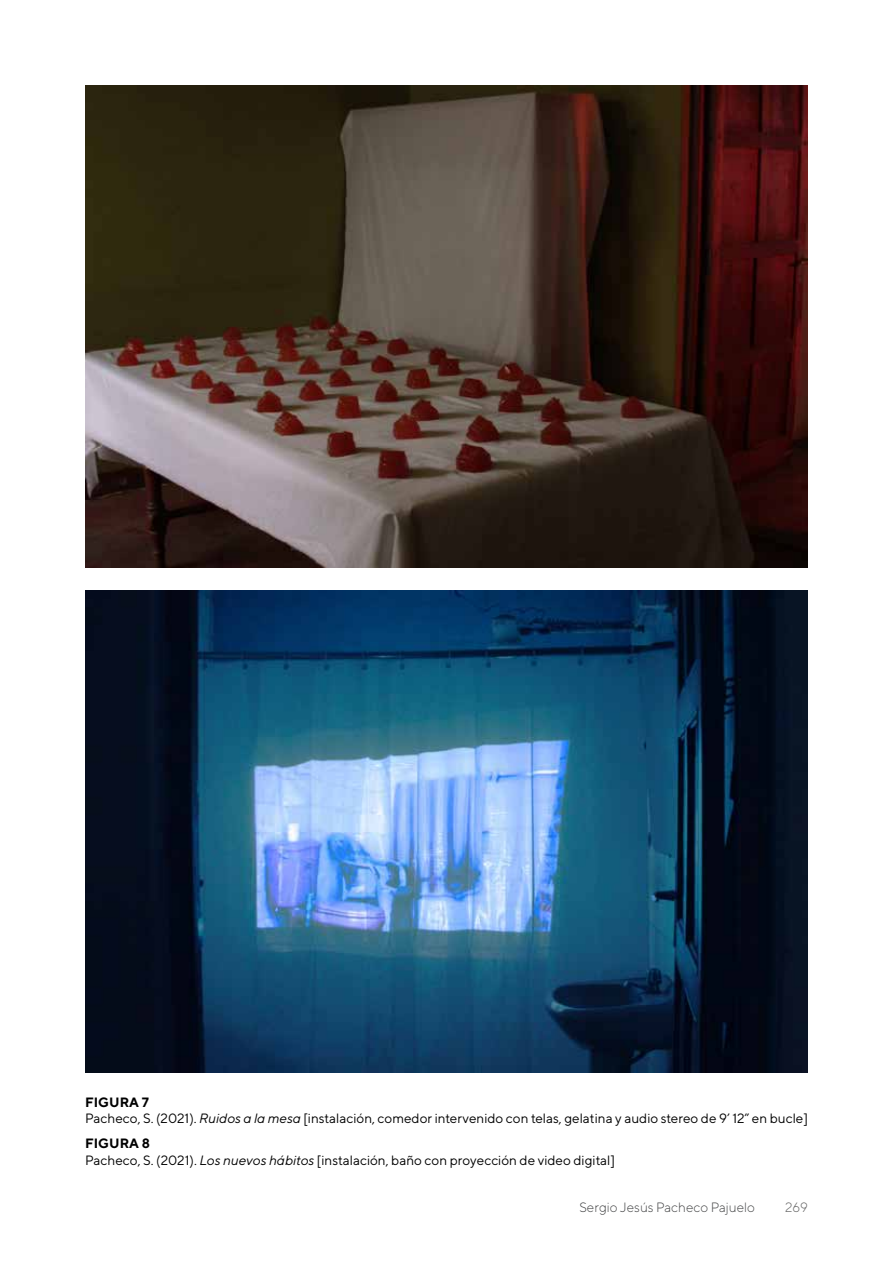
<style>
.page{position:relative;width:893px;height:1263px;background:#fff}
.page>*{position:absolute;margin:0;border:0;box-sizing:border-box;transform-origin:0 0}
.t1{font:13.5px/16.5px "TT Norms";color:#000}
.t2{font:300 13.5px "TT Norms";color:#414243}
.t3{font:300 13.5px "TT Norms";color:#616161}
.s1{font-weight:700}
.s2{font-style:italic}
</style>
<div class="page">
<img style="left:85px;top:85px;width:723px;height:482px">
<img style="left:85px;top:590px;width:723px;height:482px">
<p class="t1" style="left:85px;top:1093px;width:724px"><span class="s1">FIGURA 7<br></span>Pacheco, S. (2021). <span class="s2">Ruidos a la mesa</span> [instalación, comedor intervenido con telas, gelatina y audio stereo de 9’ 12” en bucle]</p>
<p class="t1" style="left:85px;top:1135px;width:531px"><span class="s1">FIGURA 8<br></span>Pacheco, S. (2021). <span class="s2">Los nuevos hábitos</span> [instalación, baño con proyección de video digital]</p>
<p class="t2" style="left:579px;top:1199px;width:177px">Sergio Jesús Pacheco Pajuelo</p>
<p class="t3" style="left:785px;top:1199px;width:24px">269</p>
</div>
